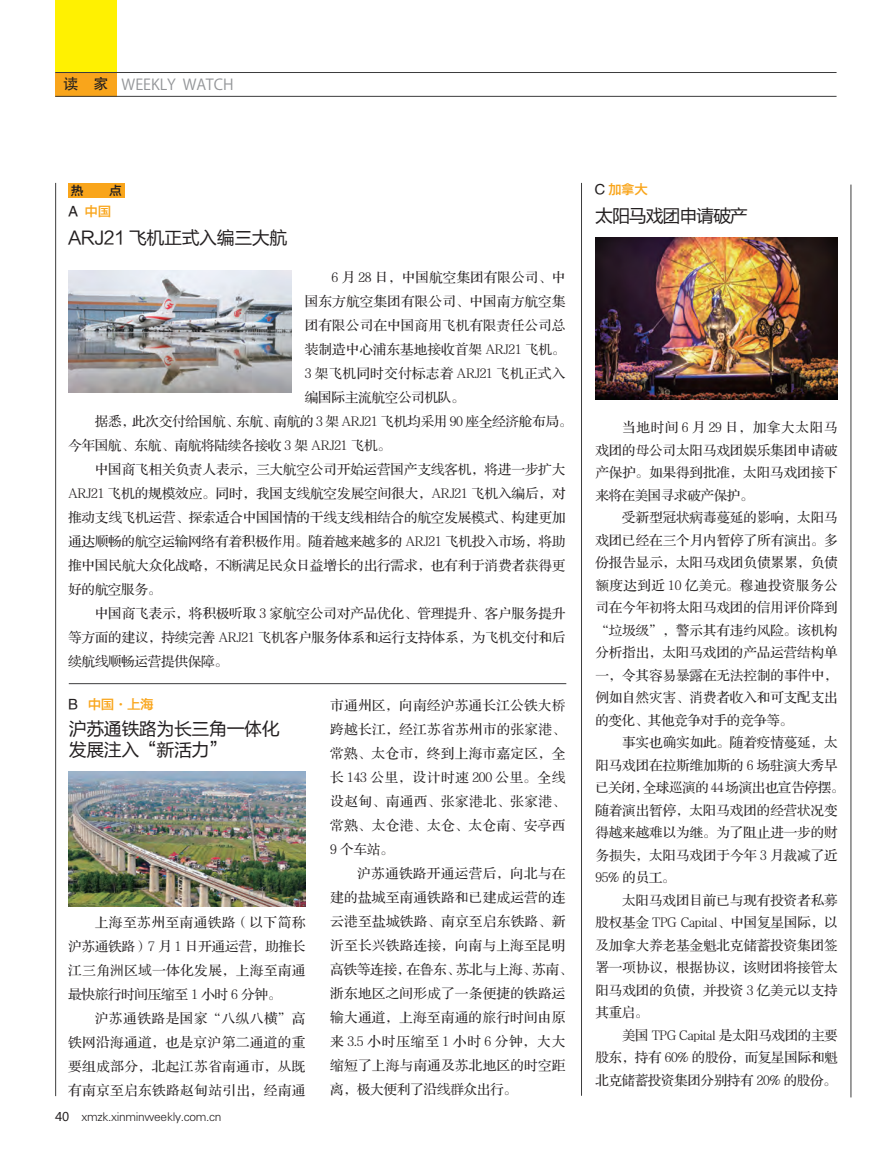
<style>
.page{position:relative;width:893px;height:1157px;background:#fff}
.page>*{position:absolute;margin:0;border:0;box-sizing:border-box;transform-origin:0 0}
.t1{font:18px/21px "FZLTHJW GB1 0";letter-spacing:-.025em;color:#231f20}
.t2{font:18px "FZLTHJW GB1 0";letter-spacing:-.065em;color:#231f20}
.t3{font:15px "Koz Go Pro";color:#939598}
.t4{font:13.5px "FZS3 K GBK1 0";color:#231f20}
.t5{font:13.5px "FZS3 K GBK1 0";letter-spacing:-.025em;color:#231f20}
.t6{font:13.5px "FZS3 K GBK1 0";letter-spacing:-.02em;color:#231f20}
.t7{font:13.5px "FZS3 K GBK1 0";letter-spacing:.025em;color:#231f20}
.t8{font:13.5px "FZS3 K GBK1 0";letter-spacing:.02em;color:#231f20}
.t9{font:13.5px "FZS3 K GBK1 0";letter-spacing:.035em;color:#231f20}
.t10{font:13.5px "FZS3 K GBK1 0";letter-spacing:.05em;color:#231f20}
.t11{font:13.5px "FZS3 K GBK1 0";letter-spacing:.04em;color:#231f20}
.t12{font:13.5px "FZS3 K GBK1 0";letter-spacing:.07em;color:#231f20}
.t13{font:13.5px "FZS3 K GBK1 0";letter-spacing:.03em;color:#231f20}
.t14{font:13.5px "FZS3 K GBK1 0";letter-spacing:.06em;color:#231f20}
.t15{font:13.5px "FZYDZHJW GB1 0";letter-spacing:-.025em;color:#f9a51b}
.t16{font:12.75px "FZYDZHJW GB1 0";color:#231f20}
.t17{font:12px "FZXH1 JW GB1 0";letter-spacing:-.025em;color:#231f20}
.s1{font-family:"FZHTJW GB1 0";color:#231f20}
.s2{color:#231f20}
.s3{font-family:"Microsoft Ya Hei"}
</style>
<div class="page">
<div style="left:55px;top:0;width:62px;height:97px;background:#fff101"></div>
<div style="left:55px;top:72px;width:62px;height:25px;background:#f9a51b"></div>
<hr style="left:55px;top:72px;width:781px;height:1px;background:#3c3c3d">
<hr style="left:55px;top:96px;width:781px;height:1px;background:#3c3c3d">
<div style="left:68px;top:183px;width:57px;height:15px;background:#f9a51b"></div>
<hr style="left:850px;top:185px;width:1px;height:912px;background:#3c3c3d">
<hr style="left:581px;top:183px;width:1px;height:912px;background:#3c3c3d">
<hr style="left:55px;top:183px;width:1px;height:913px;background:#3c3c3d">
<hr style="left:69px;top:683px;width:497px;height:1px;background:#3c3c3d">
<img style="left:69px;top:771px;width:237px;height:135px">
<img style="left:595px;top:238px;width:243px;height:161px">
<img style="left:68px;top:270px;width:224px;height:122px">
<p class="t3" style="left:63px;top:75px;width:172px"><span class="s1">读　家</span> WEEKLY WATCH</p>
<p class="t16" style="left:71px;top:183px;width:14px">热</p>
<p class="t16" style="left:109px;top:183px;width:14px">点</p>
<p class="t15" style="left:68px;top:204px;width:45px"><span class="s2">A</span> 中国</p>
<p class="t1" style="left:68px;top:228px;width:221px">ARJ21 飞机正式入编三大航</p>
<p class="t4" style="left:332px;top:270px;width:236px">6 月 28 日，中国航空集团有限公司、中</p>
<p class="t4" style="left:305px;top:294px;width:262px">国东方航空集团有限公司、中国南方航空集</p>
<p class="t4" style="left:305px;top:318px;width:262px">团有限公司在中国商用飞机有限责任公司总</p>
<p class="t4" style="left:305px;top:342px;width:262px">装制造中心浦东基地接收首架 ARJ21 飞机。</p>
<p class="t4" style="left:305px;top:366px;width:262px">3 架飞机同时交付标志着 ARJ21 飞机正式入</p>
<p class="t5" style="left:305px;top:390px;width:162px">编国际主流航空公司机队。</p>
<p class="t5" style="left:95px;top:414px;width:479px">据悉，此次交付给国航、东航、南航的 3 架 ARJ21 飞机均采用 90 座全经济舱布局。</p>
<p class="t5" style="left:68px;top:438px;width:325px">今年国航、东航、南航将陆续各接收 3 架 ARJ21 飞机。</p>
<p class="t4" style="left:95px;top:462px;width:472px">中国商飞相关负责人表示，三大航空公司开始运营国产支线客机，将进一步扩大</p>
<p class="t4" style="left:68px;top:486px;width:499px">ARJ21 飞机的规模效应。同时，我国支线航空发展空间很大，ARJ21 飞机入编后，对</p>
<p class="t4" style="left:68px;top:510px;width:499px">推动支线飞机运营、探索适合中国国情的干线支线相结合的航空发展模式、构建更加</p>
<p class="t6" style="left:68px;top:534px;width:499px">通达顺畅的航空运输网络有着积极作用。随着越来越多的 ARJ21 飞机投入市场，将助</p>
<p class="t4" style="left:68px;top:558px;width:499px">推中国民航大众化战略，不断满足民众日益增长的出行需求，也有利于消费者获得更</p>
<p class="t4" style="left:68px;top:582px;width:95px">好的航空服务。</p>
<p class="t4" style="left:95px;top:606px;width:472px">中国商飞表示，将积极听取 3 家航空公司对产品优化、管理提升、客户服务提升</p>
<p class="t6" style="left:68px;top:630px;width:499px">等方面的建议，持续完善 ARJ21 飞机客户服务体系和运行支持体系，为飞机交付和后</p>
<p class="t5" style="left:68px;top:654px;width:162px">续航线顺畅运营提供保障。</p>
<p class="t15" style="left:69px;top:697px;width:87px"><span class="s2">B</span> 中国·上海</p>
<p class="t1" style="left:69px;top:718px;width:213px">沪苏通铁路为长三角一体化发展注入“新活力”</p>
<p class="t9" style="left:95px;top:915px;width:212px">上海至苏州至南通铁路（以下简称</p>
<p class="t6" style="left:68px;top:939px;width:239px">沪苏通铁路）7 月 1 日开通运营，助推长</p>
<p class="t7" style="left:68px;top:963px;width:239px">江三角洲区域一体化发展，上海至南通</p>
<p class="t5" style="left:68px;top:987px;width:215px">最快旅行时间压缩至 1 小时 6 分钟。</p>
<p class="t9" style="left:95px;top:1011px;width:212px">沪苏通铁路是国家“八纵八横”高</p>
<p class="t7" style="left:68px;top:1035px;width:239px">铁网沿海通道，也是京沪第二通道的重</p>
<p class="t13" style="left:68px;top:1059px;width:239px">要组成部分，北起江苏省南通市，从既</p>
<p class="t7" style="left:68px;top:1083px;width:239px">有南京至启东铁路赵甸站引出，经南通</p>
<p class="t17" style="left:55px;top:1109px;width:168px"><span class="s3">40</span> xmzk.xinminweekly.com.cn</p>
<p class="t4" style="left:330px;top:698px;width:237px">市通州区，向南经沪苏通长江公铁大桥</p>
<p class="t8" style="left:330px;top:722px;width:237px">跨越长江，经江苏省苏州市的张家港、</p>
<p class="t8" style="left:330px;top:746px;width:237px">常熟、太仓市，终到上海市嘉定区，全</p>
<p class="t10" style="left:330px;top:770px;width:237px">长 143 公里，设计时速 200 公里。全线</p>
<p class="t7" style="left:330px;top:794px;width:237px">设赵甸、南通西、张家港北、张家港、</p>
<p class="t7" style="left:330px;top:818px;width:237px">常熟、太仓港、太仓、太仓南、安亭西</p>
<p class="t4" style="left:330px;top:842px;width:65px">9 个车站。</p>
<p class="t8" style="left:357px;top:866px;width:210px">沪苏通铁路开通运营后，向北与在</p>
<p class="t4" style="left:330px;top:890px;width:237px">建的盐城至南通铁路和已建成运营的连</p>
<p class="t8" style="left:330px;top:914px;width:237px">云港至盐城铁路、南京至启东铁路、新</p>
<p class="t4" style="left:330px;top:938px;width:237px">沂至长兴铁路连接，向南与上海至昆明</p>
<p class="t5" style="left:330px;top:962px;width:244px">高铁等连接，在鲁东、苏北与上海、苏南、</p>
<p class="t4" style="left:330px;top:986px;width:237px">浙东地区之间形成了一条便捷的铁路运</p>
<p class="t4" style="left:330px;top:1010px;width:237px">输大通道，上海至南通的旅行时间由原</p>
<p class="t12" style="left:330px;top:1034px;width:237px">来 3.5 小时压缩至 1 小时 6 分钟，大大</p>
<p class="t4" style="left:330px;top:1058px;width:237px">缩短了上海与南通及苏北地区的时空距</p>
<p class="t5" style="left:330px;top:1082px;width:188px">离，极大便利了沿线群众出行。</p>
<p class="t15" style="left:595px;top:182px;width:54px"><span class="s2">C</span> 加拿大</p>
<p class="t2" style="left:595px;top:206px;width:154px">太阳马戏团申请破产</p>
<p class="t14" style="left:622px;top:420px;width:217px">当地时间 6 月 29 日，加拿大太阳马</p>
<p class="t4" style="left:595px;top:443px;width:244px">戏团的母公司太阳马戏团娱乐集团申请破</p>
<p class="t4" style="left:595px;top:465px;width:244px">产保护。如果得到批准，太阳马戏团接下</p>
<p class="t5" style="left:595px;top:488px;width:160px">来将在美国寻求破产保护。</p>
<p class="t4" style="left:622px;top:510px;width:217px">受新型冠状病毒蔓延的影响，太阳马</p>
<p class="t4" style="left:595px;top:533px;width:244px">戏团已经在三个月内暂停了所有演出。多</p>
<p class="t4" style="left:595px;top:555px;width:244px">份报告显示，太阳马戏团负债累累，负债</p>
<p class="t11" style="left:595px;top:578px;width:244px">额度达到近 10 亿美元。穆迪投资服务公</p>
<p class="t4" style="left:595px;top:600px;width:244px">司在今年初将太阳马戏团的信用评价降到</p>
<p class="t4" style="left:595px;top:623px;width:244px">“垃圾级”，警示其有违约风险。该机构</p>
<p class="t4" style="left:595px;top:645px;width:244px">分析指出，太阳马戏团的产品运营结构单</p>
<p class="t4" style="left:595px;top:668px;width:244px">一，令其容易暴露在无法控制的事件中，</p>
<p class="t4" style="left:595px;top:690px;width:244px">例如自然灾害、消费者收入和可支配支出</p>
<p class="t5" style="left:595px;top:713px;width:199px">的变化、其他竞争对手的竞争等。</p>
<p class="t4" style="left:622px;top:735px;width:217px">事实也确实如此。随着疫情蔓延，太</p>
<p class="t4" style="left:595px;top:758px;width:244px">阳马戏团在拉斯维加斯的 6 场驻演大秀早</p>
<p class="t5" style="left:595px;top:780px;width:251px">已关闭，全球巡演的 44 场演出也宣告停摆。</p>
<p class="t4" style="left:595px;top:803px;width:244px">随着演出暂停，太阳马戏团的经营状况变</p>
<p class="t4" style="left:595px;top:825px;width:244px">得越来越难以为继。为了阻止进一步的财</p>
<p class="t4" style="left:595px;top:848px;width:244px">务损失，太阳马戏团于今年 3 月裁减了近</p>
<p class="t4" style="left:595px;top:870px;width:82px">95% 的员工。</p>
<p class="t4" style="left:622px;top:893px;width:217px">太阳马戏团目前已与现有投资者私募</p>
<p class="t4" style="left:595px;top:915px;width:244px">股权基金 TPG Capital、中国复星国际，以</p>
<p class="t4" style="left:595px;top:938px;width:244px">及加拿大养老基金魁北克储蓄投资集团签</p>
<p class="t4" style="left:595px;top:960px;width:244px">署一项协议，根据协议，该财团将接管太</p>
<p class="t4" style="left:595px;top:983px;width:244px">阳马戏团的负债，并投资 3 亿美元以支持</p>
<p class="t4" style="left:595px;top:1005px;width:54px">其重启。</p>
<p class="t5" style="left:622px;top:1028px;width:217px">美国 TPG Capital 是太阳马戏团的主要</p>
<p class="t6" style="left:595px;top:1050px;width:244px">股东，持有 60% 的股份，而复星国际和魁</p>
<p class="t5" style="left:595px;top:1073px;width:243px">北克储蓄投资集团分别持有 20% 的股份。</p>
</div>
